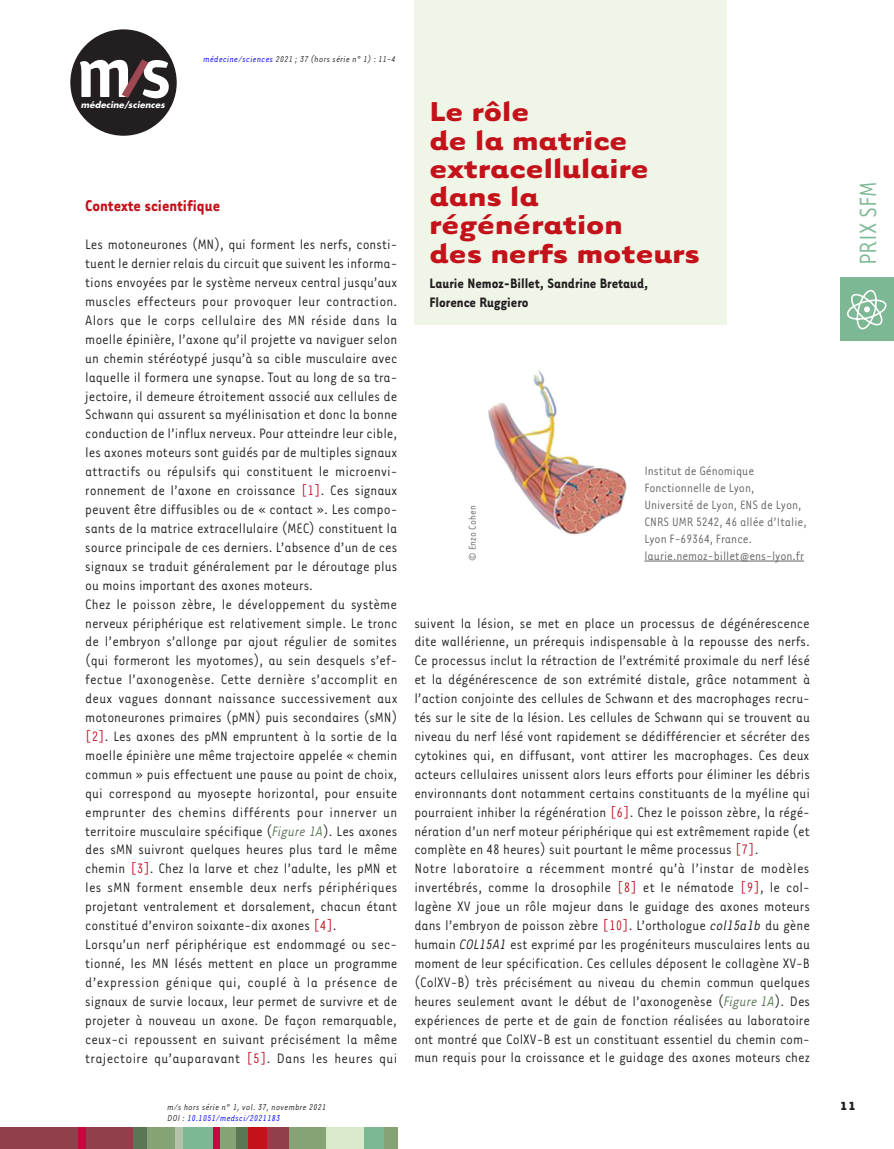
<style>
.page{position:relative;width:894px;height:1149px;background:#fff}
.page>*{position:absolute;margin:0;border:0;box-sizing:border-box;transform-origin:0 0}
.t1{font:700 31.5px/28.2px "Tarzana Wide";color:#c4121a}
.t2{font:27px "Tarzana Narrow";color:#7db894}
.t3{font:700 18px "Tarzana Narrow";color:#c4121a}
.t4{font:15.75px/18.9px "Tarzana Narrow";color:#231f20}
.t5{font:700 15.75px/18.9px "Tarzana Narrow";color:#231f20}
.t6{font:13.95px/17px "Tarzana Narrow";color:#636366}
.t7{font:700 13.5px "Tarzana Wide";color:#231f20}
.t8{font:11.25px "Tarzana Narrow";color:#636366}
.t9{font:italic 9.75px/11.7px "Tarzana Narrow";letter-spacing:.025em;color:#231f20}
.t10{font:italic 700 8.55px "Futura";letter-spacing:.01em;color:#fff}
.s1{color:#00f}
.s2{color:#c11527}
.s3{font-style:italic;color:#5a7755}
.s4{font-style:italic}
</style>
<div class="page">
<div style="left:70px;top:29px;width:107px;height:107px;background:#231f20;border-radius:50%"></div>
<svg style="left:80px;top:60px;width:89px;height:38px"></svg>
<div style="left:840px;top:277px;width:53px;height:63px;background:#7db894"></div>
<svg style="left:847px;top:290px;width:39px;height:39px"></svg>
<div style="left:0;top:1127px;width:134px;height:21px;background:#913f4b"></div>
<div style="left:235px;top:1127px;width:13px;height:21px;background:#5a7755"></div>
<div style="left:78px;top:1127px;width:7px;height:21px;background:#c40941"></div>
<div style="left:133px;top:1127px;width:22px;height:21px;background:#5a7755"></div>
<div style="left:147px;top:1127px;width:30px;height:21px;background:#86a375"></div>
<div style="left:175px;top:1127px;width:9px;height:21px;background:#b3c3aa"></div>
<div style="left:183px;top:1127px;width:30px;height:21px;background:#7db894"></div>
<div style="left:217px;top:1127px;width:19px;height:21px;background:#86a375"></div>
<div style="left:213px;top:1127px;width:6px;height:21px;background:#c40941"></div>
<div style="left:248px;top:1127px;width:27px;height:21px;background:#c4121a"></div>
<div style="left:287px;top:1127px;width:39px;height:21px;background:#86a375"></div>
<div style="left:267px;top:1127px;width:21px;height:21px;background:#913f4b"></div>
<div style="left:326px;top:1127px;width:38px;height:21px;background:#d9eaca"></div>
<div style="left:364px;top:1127px;width:20px;height:21px;background:#7db894"></div>
<div style="left:383px;top:1127px;width:14px;height:21px;background:#86a375"></div>
<div style="left:414px;top:0;width:312px;height:324px;background:#eff6e8"></div>
<hr style="left:644px;top:560px;width:159px;height:1px;background:#636366">
<img style="left:488px;top:370px;width:139px;height:165px">
<p class="t10" style="left:81px;top:99px;width:85px">médecine/sciences</p>
<p class="t9" style="left:203px;top:53px;width:193px"><span class="s1">médecine/sciences</span> 2021 ; 37 (hors série n° 1) : 11-4</p>
<p class="t3" style="left:85px;top:195px;width:136px">Contexte scientifique</p>
<p class="t4" style="left:85px;top:234px;width:314px">Les motoneurones (MN), qui forment les nerfs, consti&shy;tuent le dernier relais du circuit que suivent les informa&shy;tions envoyées par le système nerveux central jusqu’aux muscles effecteurs pour provoquer leur contraction.<br>Alors que le corps cellulaire des MN réside dans la moelle épinière, l’axone qu’il projette va naviguer selon un chemin stéréotypé jusqu’à sa cible musculaire avec laquelle il formera une synapse. Tout au long de sa tra&shy;jectoire, il demeure étroitement associé aux cellules de Schwann qui assurent sa myélinisation et donc la bonne conduction de l’influx nerveux. Pour atteindre leur cible, les axones moteurs sont guidés par de multiples signaux attractifs ou répulsifs qui constituent le microenvi&shy;ronnement de l’axone en croissance <span class="s2">[1]</span>. Ces signaux peuvent être diffusibles ou de « contact ». Les compo&shy;sants de la matrice extracellulaire (MEC) constituent la source principale de ces derniers. L’absence d’un de ces signaux se traduit généralement par le déroutage plus ou moins important des axones moteurs.<br>Chez le poisson zèbre, le développement du système nerveux périphérique est relativement simple. Le tronc de l’embryon s’allonge par ajout régulier de somites (qui formeront les myotomes), au sein desquels s’ef&shy;fectue l’axonogenèse. Cette dernière s’accomplit en deux vagues donnant naissance successivement aux motoneurones primaires (pMN) puis secondaires (sMN) <span class="s2">[2]</span>. Les axones des pMN empruntent à la sortie de la moelle épinière une même trajectoire appelée « chemin commun » puis effectuent une pause au point de choix, qui correspond au myosepte horizontal, pour ensuite emprunter des chemins différents pour innerver un territoire musculaire spécifique (<span class="s3">Figure 1A</span>). Les axones des sMN suivront quelques heures plus tard le même chemin <span class="s2">[3]</span>. Chez la larve et chez l’adulte, les pMN et les sMN forment ensemble deux nerfs périphériques projetant ventralement et dorsalement, chacun étant constitué d’environ soixante-dix axones <span class="s2">[4]</span>.<br>Lorsqu’un nerf périphérique est endommagé ou sec&shy;tionné, les MN lésés mettent en place un programme d’expression génique qui, couplé à la présence de signaux de survie locaux, leur permet de survivre et de projeter à nouveau un axone. De façon remarquable, ceux-ci repoussent en suivant précisément la même trajectoire qu’auparavant <span class="s2">[5]</span>. Dans les heures qui</p>
<p class="t9" style="left:167px;top:1100px;width:160px">m/s hors série n° 1, vol. 37, novembre 2021<br>DOI : <span class="s1">10.1051/medsci/2021183</span></p>
<h1 class="t1" style="left:429px;top:96px;width:272px">Le rôle<br>de la matrice extracellulaire dans la régénération<br>des nerfs moteurs</h1>
<p class="t5" style="left:429px;top:273px;width:220px">Laurie Nemoz-Billet, Sandrine Bretaud,<br>Florence Ruggiero</p>
<p class="t8" style="left:465px;top:561px;width:57px;rotate:-90deg">© Enzo Cohen</p>
<p class="t6" style="left:644px;top:461px;width:164px">Institut de Génomique<br>Fonctionnelle de Lyon,<br>Université de Lyon, ENS de Lyon,<br>CNRS UMR 5242, 46 allée d’Italie,<br>Lyon F-69364, France.</p>
<p class="t6" style="left:644px;top:546px;width:161px">laurie.nemoz-billet@ens-lyon.fr</p>
<p class="t4" style="left:414px;top:612px;width:397px">suivent la lésion, se met en place un processus de dégénérescence dite wallérienne, un prérequis indispensable à la repousse des nerfs.<br>Ce processus inclut la rétraction de l’extrémité proximale du nerf lésé et la dégénérescence de son extrémité distale, grâce notamment à l’action conjointe des cellules de Schwann et des macrophages recru&shy;tés sur le site de la lésion. Les cellules de Schwann qui se trouvent au niveau du nerf lésé vont rapidement se dédifférencier et sécréter des cytokines qui, en diffusant, vont attirer les macrophages. Ces deux acteurs cellulaires unissent alors leurs efforts pour éliminer les débris environnants dont notamment certains constituants de la myéline qui pourraient inhiber la régénération <span class="s2">[6]</span>. Chez le poisson zèbre, la régé&shy;nération d’un nerf moteur périphérique qui est extrêmement rapide (et complète en 48 heures) suit pourtant le même processus <span class="s2">[7]</span>.<br>Notre laboratoire a récemment montré qu’à l’instar de modèles invertébrés, comme la drosophile <span class="s2">[8]</span> et le nématode <span class="s2">[9]</span>, le col&shy;lagène XV joue un rôle majeur dans le guidage des axones moteurs dans l’embryon de poisson zèbre <span class="s2">[10]</span>. L’orthologue <span class="s4">col15a1b</span> du gène humain <span class="s4">COL15A1</span> est exprimé par les progéniteurs musculaires lents au moment de leur spécification. Ces cellules déposent le collagène XV-B (ColXV-B) très précisément au niveau du chemin commun quelques heures seulement avant le début de l’axonogenèse (<span class="s3">Figure 1A</span>). Des expériences de perte et de gain de fonction réalisées au laboratoire ont montré que ColXV-B est un constituant essentiel du chemin com&shy;mun requis pour la croissance et le guidage des axones moteurs chez</p>
<h2 class="t2" style="left:851px;top:265px;width:85px;rotate:-90deg">PRIX SFM</h2>
<p class="t7" style="left:839px;top:1097px;width:18px">11</p>
</div>
